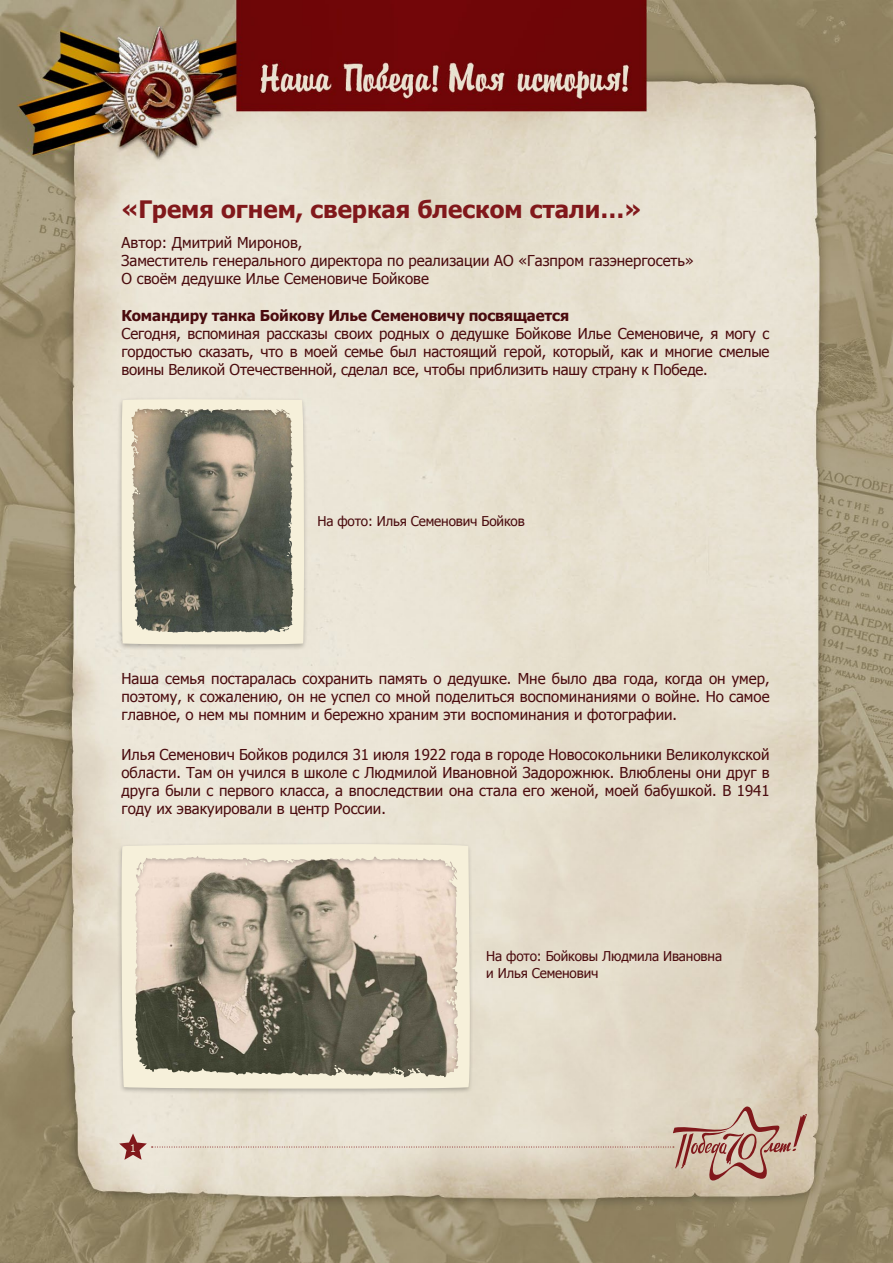
<style>
.page{position:relative;width:893px;height:1263px;background:#fff}
.page>*{position:absolute;margin:0;border:0;box-sizing:border-box;transform-origin:0 0}
.t1{font:700 24px "Tahoma";color:#81181b}
.t2{font:15px/18px "Tahoma";color:#4a0b0e;text-align:justify}
.t3{font:700 15px "Tahoma";letter-spacing:-.01em;color:#4a0b0e}
.t4{font:13.5px/16.2px "Tahoma";letter-spacing:-.01em;color:#4a0b0e}
.t5{font:10.5px "Tahoma";color:#edead3}
</style>
<div class="page">
<img style="left:0;top:0;width:893px;height:1263px">
<svg style="left:119px;top:1106px;width:688px;height:83px;background:#ddd0bf"></svg>
<div style="left:116px;top:397px;width:192px;height:254px;background:#000;opacity:.24"></div>
<svg style="left:121px;top:398px;width:184px;height:247px;background:#8a8879"></svg>
<div style="left:116px;top:842px;width:358px;height:253px;background:#000;opacity:.24"></div>
<svg style="left:120px;top:842px;width:352px;height:247px;background:#afa694"></svg>
<h1 class="t1" style="left:122px;top:192px;width:521px">«Гремя огнем, сверкая блеском стали…»</h1>
<p class="t2" style="left:122px;top:233px;width:574px;text-align:left">Автор: Дмитрий Миронов,<br>Заместитель генерального директора по реализации АО «Газпром газэнергосеть»<br>О своём дедушке Илье Семеновиче Бойкове</p>
<p class="t3" style="left:122px;top:305px;width:449px">Командиру танка Бойкову Илье Семеновичу посвящается</p>
<p class="t2" style="left:122px;top:323px;width:649px">Сегодня, вспоминая рассказы своих родных о дедушке Бойкове Илье Семеновиче, я могу с гордостью сказать, что в моей семье был настоящий герой, который, как и многие смелые воины Великой Отечественной, сделал все, чтобы приблизить нашу страну к Победе.</p>
<p class="t4" style="left:317px;top:512px;width:209px">На фото: Илья Семенович Бойков</p>
<p class="t2" style="left:122px;top:669px;width:650px">Наша семья постаралась сохранить память о дедушке. Мне было два года, когда он умер, поэтому, к сожалению, он не успел со мной поделиться воспоминаниями о войне. Но самое главное, о нем мы помним и бережно храним эти воспоминания и фотографии.</p>
<p class="t2" style="left:122px;top:744px;width:650px">Илья Семенович Бойков родился 31 июля 1922 года в городе Новосокольники Великолукской области. Там он учился в школе с Людмилой Ивановной Задорожнюк. Влюблены они друг в друга были с первого класса, а впоследствии она стала его женой, моей бабушкой. В 1941 году их эвакуировали в центр России.</p>
<p class="t5" style="left:130px;top:1141px;width:7px">1</p>
<p class="t4" style="left:486px;top:948px;width:237px">На фото: Бойковы Людмила Ивановна и Илья Семенович</p>
</div>
